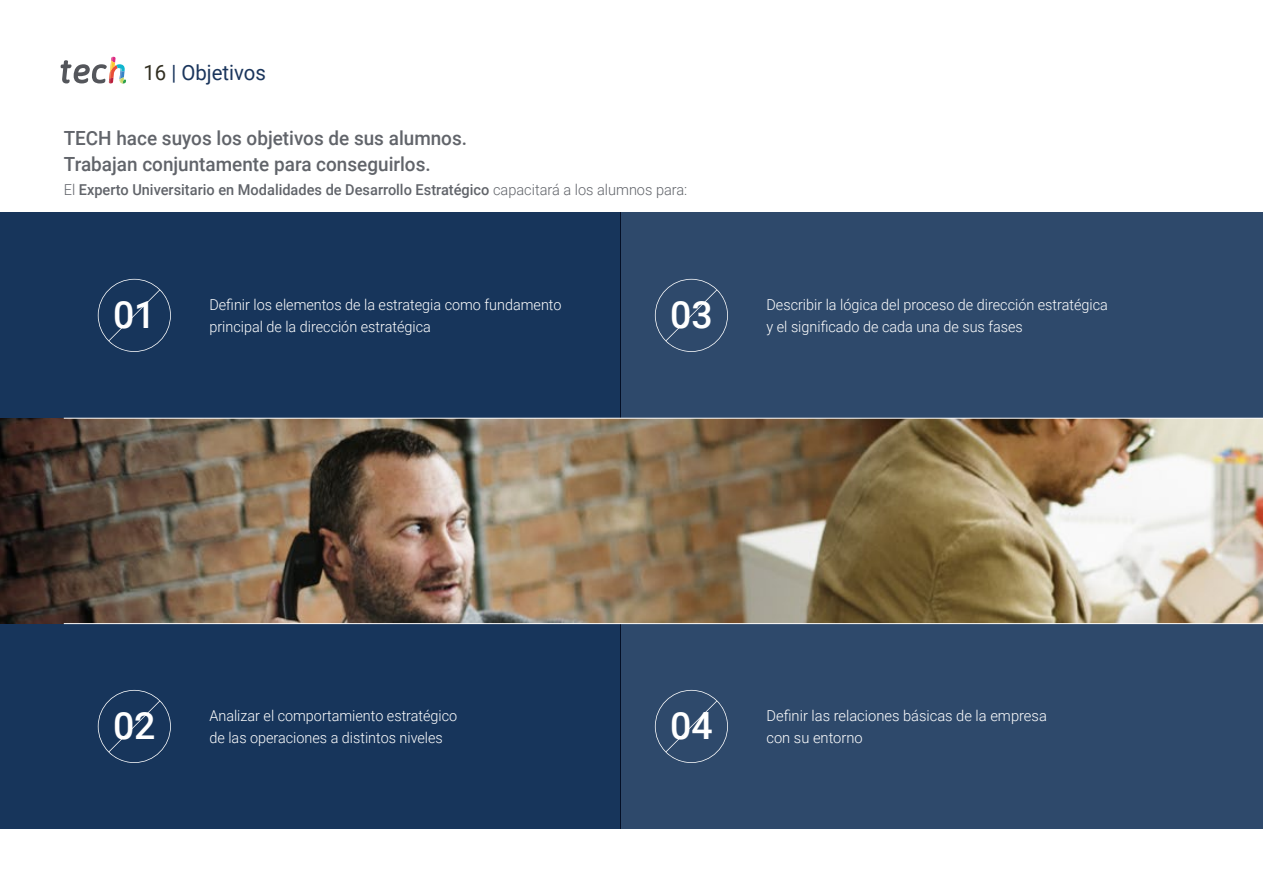
<style>
.page{position:relative;width:1263px;height:893px;background:#fff}
.page>*{position:absolute;margin:0;border:0;box-sizing:border-box;transform-origin:0 0}
.t1{font:500 37.5px "Roboto";color:#fff}
.t2{font:21px "Roboto";color:#1a355c}
.t3{font:500 19.5px/25.5px "Roboto";color:#61646a}
.t4{font:300 15px/22.5px "Roboto";color:#fff;scale:.96 1}
.t5{font:500 15px "Roboto";color:#61646a}
.t6{font:300 15px/22.5px "Roboto";color:#fff}
.s1{color:#312e20}
.s2{font-weight:300}
</style>
<div class="page">
<div style="left:0;top:213px;width:621px;height:616px;background:#17355b"></div>
<div style="left:621px;top:213px;width:642px;height:616px;background:#2e496b"></div>
<svg style="left:98px;top:279px;width:73px;height:73px"></svg>
<svg style="left:98px;top:690px;width:73px;height:73px"></svg>
<svg style="left:655px;top:279px;width:73px;height:73px"></svg>
<svg style="left:655px;top:690px;width:73px;height:73px"></svg>
<img style="left:0;top:418px;width:1263px;height:206px">
<svg style="left:61px;top:57px;width:65px;height:27px"></svg>
<hr style="left:64px;top:418px;width:1199px;height:1px;background:#fff">
<hr style="left:64px;top:623px;width:1199px;height:1px;background:#fff">
<h2 class="t2" style="left:144px;top:57px;width:124px"><span class="s1">16</span> | Objetivos</h2>
<h3 class="t3" style="left:64px;top:125px;width:405px">TECH hace suyos los objetivos de sus alumnos.<br>Trabajan conjuntamente para conseguirlos.</h3>
<p class="t5" style="left:64px;top:179px;width:625px"><span class="s2">El</span> Experto Universitario en Modalidades de Desarrollo Estratégico <span class="s2">capacitará a los alumnos para:</span></p>
<h1 class="t1" style="left:113px;top:288px;width:44px">01</h1>
<p class="t4" style="left:209px;top:293px;width:368px">Definir los elementos de la estrategia como fundamento</p>
<p class="t4" style="left:209px;top:315px;width:232px">principal de la dirección estratégica</p>
<h1 class="t1" style="left:670px;top:288px;width:44px">03</h1>
<p class="t4" style="left:766px;top:293px;width:357px">Describir la lógica del proceso de dirección estratégica y el significado de cada una de sus fases</p>
<h1 class="t1" style="left:113px;top:699px;width:44px">02</h1>
<p class="t4" style="left:209px;top:704px;width:260px">Analizar el comportamiento estratégico de las operaciones a distintos niveles</p>
<h1 class="t1" style="left:670px;top:699px;width:44px">04</h1>
<p class="t6" style="left:766px;top:704px;width:282px">Definir las relaciones básicas de la empresa con su entorno</p>
</div>
